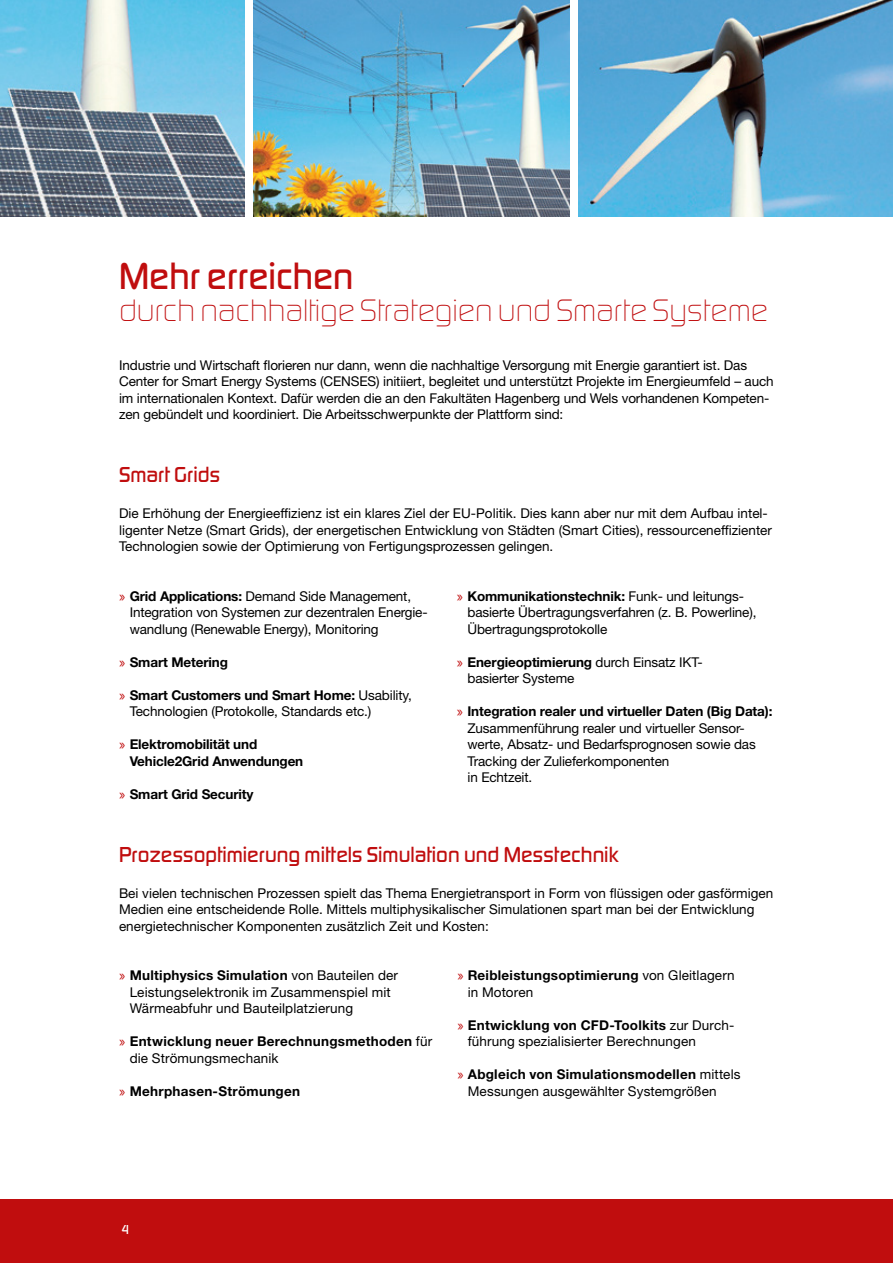
<style>
.page{position:relative;width:893px;height:1263px;background:#fff}
.page>*{position:absolute;margin:0;border:0;box-sizing:border-box;transform-origin:0 0}
.t1{font:500 39px "Digital Sans EF";letter-spacing:.005em;color:#c00d0e}
.t2{font:300 32.25px "Digital Sans EF";color:#c00d0e}
.t3{font:500 22.5px "Digital Sans EF";color:#c00d0e}
.t4{font:13.5px/16.5px "Helvetica Neue LT Std";letter-spacing:-.01em;color:#000}
.t5{font:13.5px/16.5px "Helvetica Neue LT Std";letter-spacing:.01em;color:#000}
.t6{font:700 13.5px/16.5px "Helvetica Neue LT Std";letter-spacing:.015em;color:#000}
.t7{font:700 13.5px/16.5px "Helvetica Neue LT Std";letter-spacing:-.01em;color:#000}
.t8{font:500 13.5px "Digital Sans EF";color:#fff}
.s1{font-family:"Digital Sans EF";font-weight:500;color:#c00d0e}
.s2{font-weight:700}
.s3{font-weight:400}
</style>
<div class="page">
<div style="left:0;top:1199px;width:893px;height:64px;background:#c00d0e"></div>
<img style="left:0;top:0;width:244px;height:216px">
<img style="left:578px;top:0;width:315px;height:216px">
<img style="left:253px;top:0;width:317px;height:216px">
<h1 class="t1" style="left:119px;top:253px;width:236px">Mehr erreichen</h1>
<h2 class="t2" style="left:119px;top:292px;width:650px">durch nachhaltige Strategien und Smarte Systeme</h2>
<p class="t4" style="left:119px;top:356px;width:656px">Industrie und Wirtschaft florieren nur dann, wenn die nachhaltige Versorgung mit Energie garantiert ist. Das Center for Smart Energy Systems (CENSES) initiiert, begleitet und unterstützt Projekte im Energieumfeld – auch im internationalen Kontext. Dafür werden die an den Fakultäten Hagenberg und Wels vorhandenen Kompeten&shy;zen gebündelt und koordiniert. Die Arbeitsschwerpunkte der Plattform sind:</p>
<h3 class="t3" style="left:119px;top:461px;width:102px">Smart Grids</h3>
<p class="t4" style="left:119px;top:505px;width:654px">Die Erhöhung der Energieeffizienz ist ein klares Ziel der EU-Politik. Dies kann aber nur mit dem Aufbau intel&shy;ligenter Netze (Smart Grids), der energetischen Entwicklung von Städten (Smart Cities), ressourceneffizienter<br>Technologien sowie der Optimierung von Fertigungsprozessen gelingen.</p>
<p class="t4" style="left:130px;top:587px;width:299px;text-indent:-11px"><span class="s1">»</span> <span class="s2">Grid Applications:</span> Demand Side Management,<br>Integration von Systemen zur dezentralen Energie&shy;wandlung (Renewable Energy), Monitoring</p>
<p class="t7" style="left:119px;top:653px;width:110px"><span class="s1">»</span> Smart Metering</p>
<p class="t4" style="left:130px;top:686px;width:284px;text-indent:-11px"><span class="s1">»</span> <span class="s2">Smart Customers und Smart Home:</span> Usability,<br>Technologien (Protokolle, Standards etc.)</p>
<p class="t7" style="left:130px;top:736px;width:175px;text-indent:-11px"><span class="s1">»</span> Elektromobilität und<br>Vehicle2Grid Anwendungen</p>
<p class="t7" style="left:119px;top:785px;width:136px"><span class="s1">»</span> Smart Grid Security</p>
<p class="t4" style="left:467px;top:587px;width:290px;text-indent:-11px"><span class="s1">»</span> <span class="s2">Kommunikationstechnik:</span> Funk- und leitungs&shy;basierte Übertragungsverfahren (z. B. Powerline),<br>Übertragungsprotokolle</p>
<p class="t4" style="left:467px;top:653px;width:237px;text-indent:-11px"><span class="s1">»</span> <span class="s2">Energieoptimierung</span> durch Einsatz IKT&shy;basierter Systeme</p>
<p class="t4" style="left:467px;top:703px;width:306px;text-indent:-11px"><span class="s1">»</span> <span class="s2">Integration realer und virtueller Daten (Big Data):<br></span>Zusammenführung realer und virtueller Sensor&shy;werte, Absatz- und Bedarfsprognosen sowie das Tracking der Zulieferkomponenten<br>in Echtzeit.</p>
<h3 class="t3" style="left:119px;top:841px;width:501px">Prozessoptimierung mittels Simulation und Messtechnik</h3>
<p class="t4" style="left:119px;top:884px;width:656px">Bei vielen technischen Prozessen spielt das Thema Energietransport in Form von flüssigen oder gasförmigen<br>Medien eine entscheidende Rolle. Mittels multiphysikalischer Simulationen spart man bei der Entwicklung energietechnischer Komponenten zusätzlich Zeit und Kosten:</p>
<p class="t5" style="left:130px;top:967px;width:270px;text-indent:-10px"><span class="s1">»</span> <span class="s2">Multiphysics Simulation</span> von Bauteilen der<br>Leistungselektronik im Zusammenspiel mit<br>Wärmeabfuhr und Bauteilplatzierung</p>
<p class="t6" style="left:130px;top:1033px;width:304px;text-indent:-10px"><span class="s1">»</span> Entwicklung neuer Berechnungsmethoden <span class="s3">für die Strömungsmechanik</span></p>
<p class="t6" style="left:119px;top:1082px;width:182px"><span class="s1">»</span> Mehrphasen-Strömungen</p>
<p class="t6" style="left:468px;top:967px;width:268px;text-indent:-10px"><span class="s1">»</span> Reibleistungsoptimierung <span class="s3">von Gleitlagern in Motoren</span></p>
<p class="t5" style="left:468px;top:1016px;width:268px;text-indent:-10px"><span class="s1">»</span> <span class="s2">Entwicklung von CFD-Toolkits</span> zur Durch&shy;führung spezialisierter Berechnungen</p>
<p class="t5" style="left:468px;top:1066px;width:274px;text-indent:-10px"><span class="s1">»</span> <span class="s2">Abgleich von Simulationsmodellen</span> mittels<br>Messungen ausgewählter Systemgrößen</p>
<p class="t8" style="left:122px;top:1221px;width:9px">4</p>
</div>
